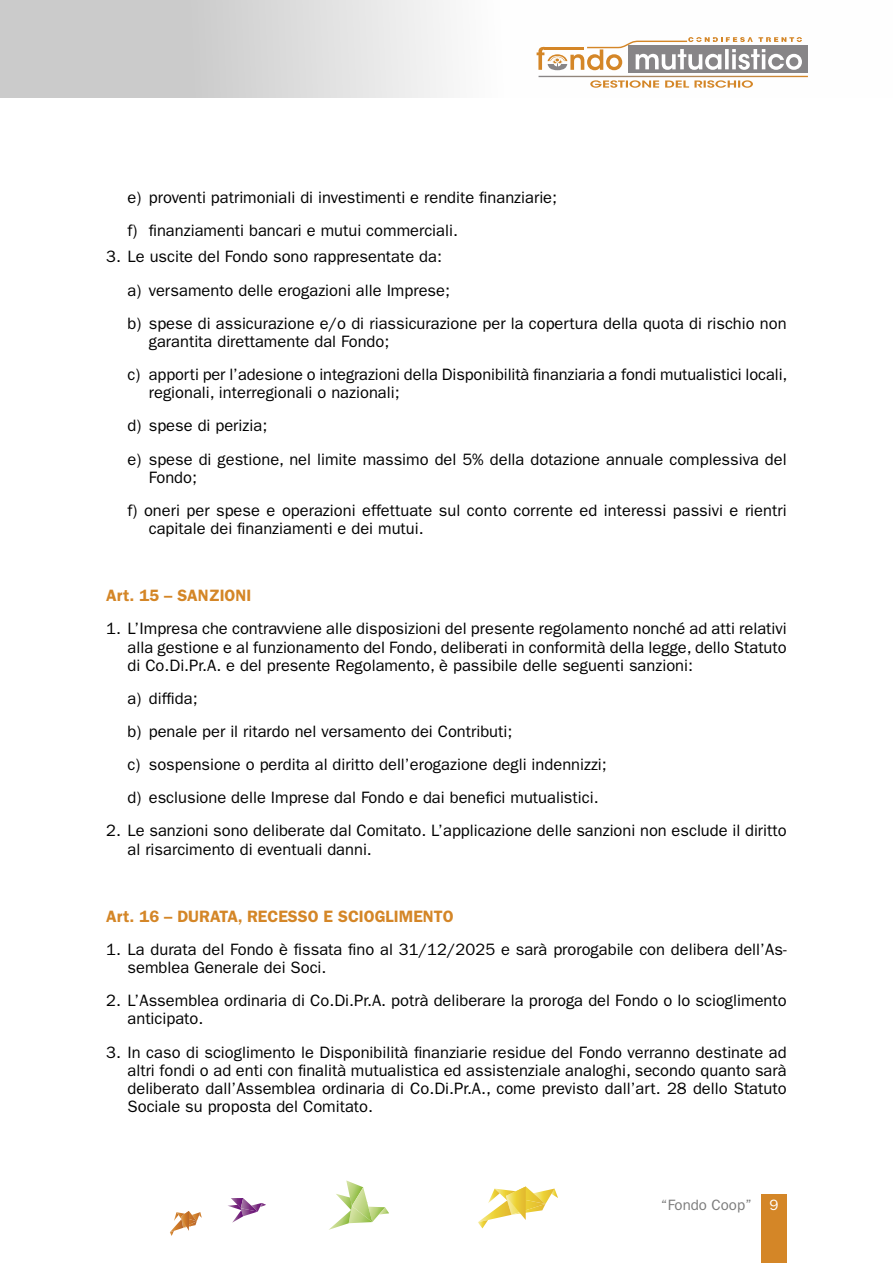
<style>
.page{position:relative;width:893px;height:1263px;background:#fff}
.page>*{position:absolute;margin:0;border:0;box-sizing:border-box;transform-origin:0 0}
.t1{font:16.5px/33.2px "ITC Franklin Gothic Std";color:#000}
.t2{font:600 16.5px "ITC Franklin Gothic Std";color:#d48627}
.t3{font:15px "ITC Franklin Gothic Std";color:#7c7c7c}
.s1{color:#fff}
</style>
<div class="page">
<svg style="left:478px;top:1186px;width:80px;height:42px"></svg>
<svg style="left:170px;top:1211px;width:32px;height:25px"></svg>
<svg style="left:329px;top:1180px;width:60px;height:50px"></svg>
<svg style="left:228px;top:1198px;width:38px;height:25px"></svg>
<svg style="left:0;top:0;width:808px;height:98px"></svg>
<svg style="left:590px;top:80px;width:163px;height:8px"></svg>
<div style="left:629px;top:46px;width:179px;height:27px;background:#878587"></div>
<svg style="left:537px;top:37px;width:265px;height:33px"></svg>
<hr style="left:538px;top:76px;width:270px;height:1px;background:#fff">
<hr style="left:544px;top:47px;width:40px;height:3px;background:#d48627">
<div style="left:761px;top:1195px;width:26px;height:68px;background:#d48627"></div>
<p class="t1" style="left:128px;top:181px;width:431px">e) proventi patrimoniali di investimenti e rendite finanziarie; f) finanziamenti bancari e mutui commerciali.</p>
<p class="t1" style="left:128px;top:240px;width:661px;text-indent:-21px">3. Le uscite del Fondo sono rappresentate da:<br>a) versamento delle erogazioni alle Imprese;<br>b) spese di assicurazione e/o di riassicurazione per la copertura della quota di rischio non</p>
<p class="t1" style="left:128px;top:325px;width:661px;text-indent:21px">garantita direttamente dal Fondo;<br>c) apporti per l’adesione o integrazioni della Disponibilità finanziaria a fondi mutualistici locali,</p>
<p class="t1" style="left:128px;top:376px;width:661px;text-indent:21px">regionali, interregionali o nazionali;<br>d) spese di perizia;<br>e) spese di gestione, nel limite massimo del 5% della dotazione annuale complessiva del</p>
<p class="t1" style="left:128px;top:461px;width:660px;text-indent:21px">Fondo;<br>f) oneri per spese e operazioni effettuate sul conto corrente ed interessi passivi e rientri</p>
<p class="t1" style="left:149px;top:512px;width:276px">capitale dei finanziamenti e dei mutui.</p>
<p class="t2" style="left:106px;top:586px;width:147px">Art. 15 – SANZIONI</p>
<p class="t1" style="left:128px;top:620px;width:661px;line-height:18.1px;text-align:justify;text-indent:-21px">1. L’Impresa che contravviene alle disposizioni del presente regolamento nonché ad atti relativi alla gestione e al funzionamento del Fondo, deliberati in conformità della legge, dello Statuto di Co.Di.Pr.A. e del presente Regolamento, è passibile delle seguenti sanzioni:</p>
<p class="t1" style="left:128px;top:682px;width:481px">a) diffida;<br>b) penale per il ritardo nel versamento dei Contributi;<br>c) sospensione o perdita al diritto dell’erogazione degli indennizzi; d) esclusione delle Imprese dal Fondo e dai benefici mutualistici.</p>
<p class="t1" style="left:128px;top:822px;width:661px;line-height:18.1px;text-indent:-21px">2. Le sanzioni sono deliberate dal Comitato. L’applicazione delle sanzioni non esclude il diritto al risarcimento di eventuali danni.</p>
<p class="t2" style="left:106px;top:906px;width:349px">Art. 16 – DURATA, RECESSO E SCIOGLIMENTO</p>
<p class="t1" style="left:128px;top:940px;width:661px;line-height:18.1px;text-indent:-21px">1. La durata del Fondo è fissata fino al 31/12/2025 e sarà prorogabile con delibera dell’As&shy;semblea Generale dei Soci.</p>
<p class="t1" style="left:128px;top:992px;width:661px;line-height:18.1px;text-indent:-21px">2. L’Assemblea ordinaria di Co.Di.Pr.A. potrà deliberare la proroga del Fondo o lo scioglimento anticipato.</p>
<p class="t1" style="left:128px;top:1043px;width:661px;line-height:18.1px;text-align:justify;text-indent:-21px">3. In caso di scioglimento le Disponibilità finanziarie residue del Fondo verranno destinate ad altri fondi o ad enti con finalità mutualistica ed assistenziale analoghi, secondo quanto sarà deliberato dall’Assemblea ordinaria di Co.Di.Pr.A., come previsto dall’art. 28 dello Statuto Sociale su proposta del Comitato.</p>
<p class="t3" style="left:661px;top:1196px;width:119px">“Fondo Coop” <span class="s1">9</span></p>
</div>
